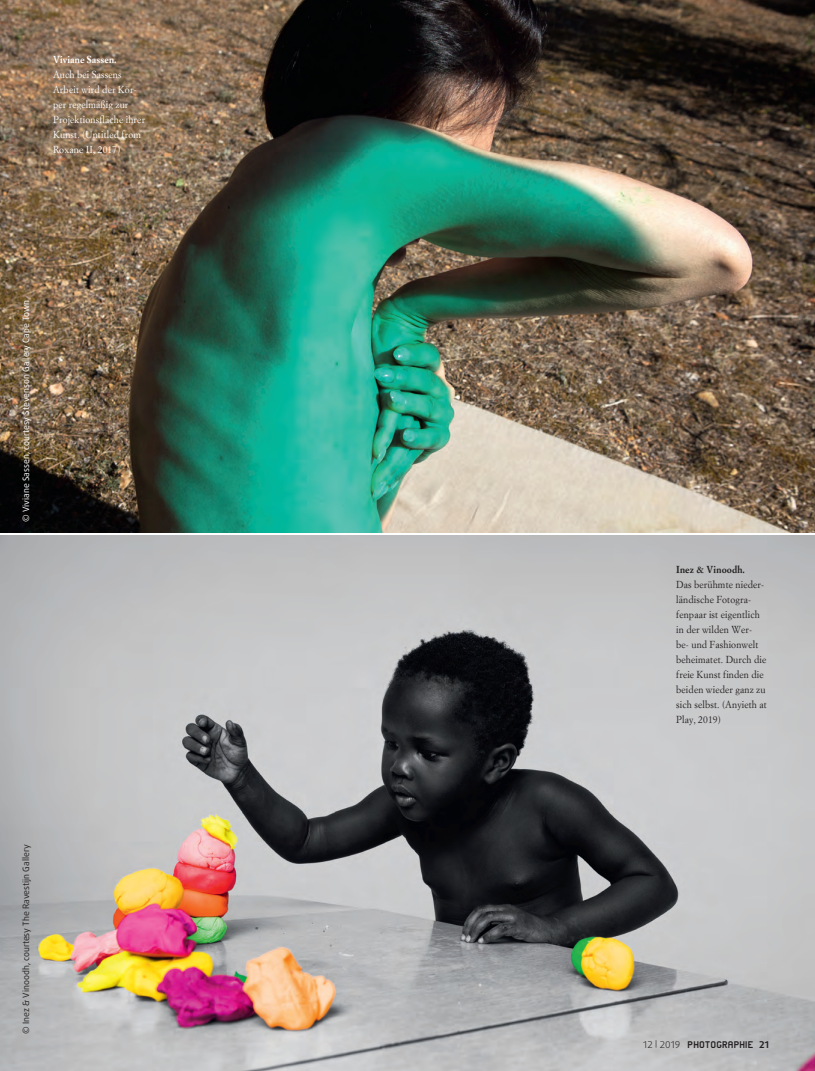
<style>
.page{position:relative;width:815px;height:1071px;background:#fff}
.page>*{position:absolute;margin:0;border:0;box-sizing:border-box;transform-origin:0 0}
.t1{font:11.25px "Wpptphoto";letter-spacing:.01em;color:#231f20}
.t2{font:10px/15px "Simoncini Garamond Roman";letter-spacing:.015em;color:#231f20;scale:.95 1}
.t3{font:10px/15px "Simoncini Garamond Roman";letter-spacing:.015em;color:#fff;scale:.95 1}
.t4{font:700 10px "Simoncini Garamond";letter-spacing:.015em;color:#fff;scale:.95 1}
.t5{font:700 10px "Simoncini Garamond";letter-spacing:.015em;color:#231f20;scale:.95 1}
.t6{font:8.75px "Daxline Pro";color:#fff}
.t7{font:8.75px "Daxline Pro";color:#231f20}
.s1{font-family:"Daxline Pro";font-weight:300;font-size:9.38px}
.s2{font-family:"Daxline Pro";font-weight:300;font-size:7.38px}
.s3{font-family:"Daxline Pro";font-weight:700;font-size:9.38px}
</style>
<div class="page">
<img style="left:0;top:535px;width:815px;height:535px">
<img style="left:0;top:0;width:815px;height:532px">
<p class="t4" style="left:53px;top:53px;width:68px">Viviane Sassen.</p>
<p class="t3" style="left:53px;top:66px;width:98px">Auch bei Sassens<br>Arbeit wird der Kör&shy;per regelmäßig zur<br>Projektionsfläche ihrer<br>Kunst. (Untitled from<br>Roxane II, 2017)</p>
<p class="t6" style="left:20px;top:521px;width:223px;rotate:-90deg">© Viviane Sassen, courtesy Stevenson Gallery Cape Town</p>
<p class="t7" style="left:20px;top:1033px;width:191px;rotate:-90deg">© Inez &amp; Vinoodh, courtesy The Ravestijn Gallery</p>
<p class="t5" style="left:676px;top:563px;width:74px">Inez &amp; Vinoodh.</p>
<p class="t2" style="left:676px;top:576px;width:97px">Das berühmte nieder&shy;ländische Fotogra&shy;fenpaar ist eigentlich in der wilden Wer&shy;be- und Fashionwelt beheimatet. Durch die freie Kunst finden die beiden wieder ganz zu sich selbst. (Anyieth at<br>Play, 2019)</p>
<p class="t1" style="left:643px;top:1038px;width:127px"><span class="s1">12</span> <span class="s2">|</span> <span class="s1">2019</span> PHOTOGRAPHIE <span class="s3">21</span></p>
</div>
